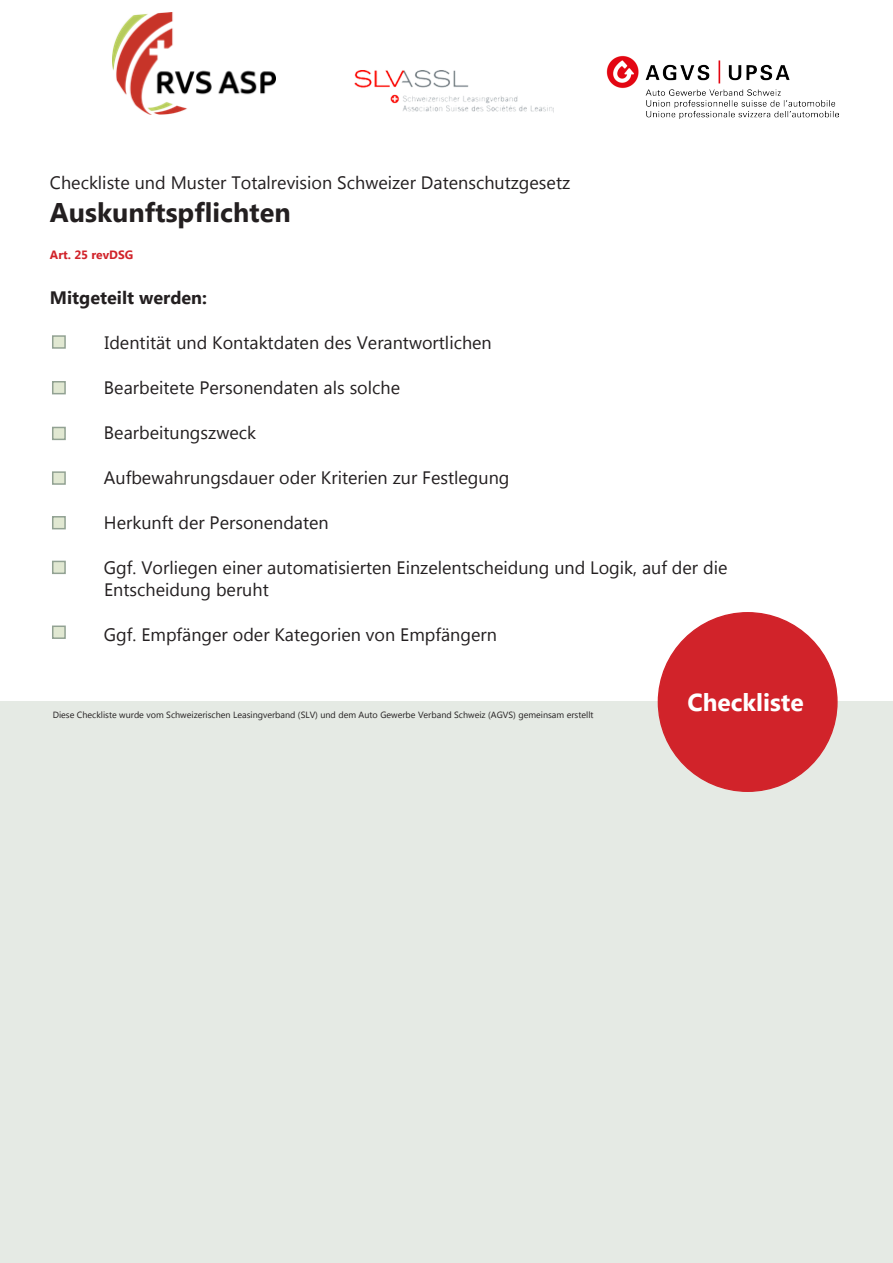
<style>
.page{position:relative;width:893px;height:1263px;background:#fff}
.page>*{position:absolute;margin:0;border:0;box-sizing:border-box;transform-origin:0 0}
.t1{font:700 27px "Microsoft New Tai Lue";color:#231f20}
.t2{font:700 24.45px "Microsoft New Tai Lue";color:#fff}
.t3{font:18px "Microsoft New Tai Lue";color:#231f20}
.t4{font:700 18px "Microsoft New Tai Lue";color:#231f20}
.t5{font:700 12px "Microsoft New Tai Lue";color:#d1232a}
.t6{font:9px "Microsoft New Tai Lue";color:#231f20}
</style>
<div class="page">
<div style="left:0;top:702px;width:893px;height:561px;background:#e5eae4"></div>
<img style="left:606px;top:55px;width:233px;height:63px">
<div style="left:52px;top:335px;width:14px;height:14px;background:#e1e8d2;border:2px solid #92a293"></div>
<div style="left:52px;top:381px;width:14px;height:13px;background:#e1e8d2;border:2px solid #92a293"></div>
<div style="left:52px;top:427px;width:14px;height:13px;background:#e1e8d2;border:2px solid #92a293"></div>
<div style="left:52px;top:471px;width:14px;height:14px;background:#e1e8d2;border:2px solid #92a293"></div>
<div style="left:52px;top:516px;width:14px;height:13px;background:#e1e8d2;border:2px solid #92a293"></div>
<div style="left:52px;top:561px;width:14px;height:13px;background:#e1e8d2;border:2px solid #92a293"></div>
<div style="left:52px;top:625px;width:14px;height:14px;background:#e1e8d2;border:2px solid #92a293"></div>
<div style="left:658px;top:613px;width:179px;height:178px;background:#d1232a;border-radius:50%"></div>
<img style="left:354px;top:70px;width:200px;height:43px">
<img style="left:113px;top:13px;width:163px;height:102px">
<p class="t3" style="left:50px;top:173px;width:522px">Checkliste und Muster Totalrevision Schweizer Datenschutzgesetz</p>
<p class="t1" style="left:50px;top:197px;width:242px">Auskunftspflichten</p>
<p class="t5" style="left:50px;top:248px;width:85px">Art. 25 revDSG</p>
<p class="t4" style="left:50px;top:287px;width:159px">Mitgeteilt werden:</p>
<p class="t3" style="left:105px;top:332px;width:389px">Identität und Kontaktdaten des Verantwortlichen</p>
<p class="t3" style="left:104px;top:377px;width:298px">Bearbeitete Personendaten als solche</p>
<p class="t3" style="left:104px;top:422px;width:154px">Bearbeitungszweck</p>
<p class="t3" style="left:104px;top:467px;width:407px">Aufbewahrungsdauer oder Kriterien zur Festlegung</p>
<p class="t3" style="left:104px;top:512px;width:226px">Herkunft der Personendaten</p>
<p class="t3" style="left:104px;top:557px;width:625px">Ggf. Vorliegen einer automatisierten Einzelentscheidung und Logik, auf der die</p>
<p class="t3" style="left:104px;top:580px;width:166px">Entscheidung beruht</p>
<p class="t3" style="left:104px;top:625px;width:394px">Ggf. Empfänger oder Kategorien von Empfängern</p>
<p class="t6" style="left:53px;top:710px;width:542px">Diese Checkliste wurde vom Schweizerischen Leasingverband (SLV) und dem Auto Gewerbe Verband Schweiz (AGVS) gemeinsam erstellt</p>
<p class="t2" style="left:687px;top:689px;width:118px">Checkliste</p>
</div>
